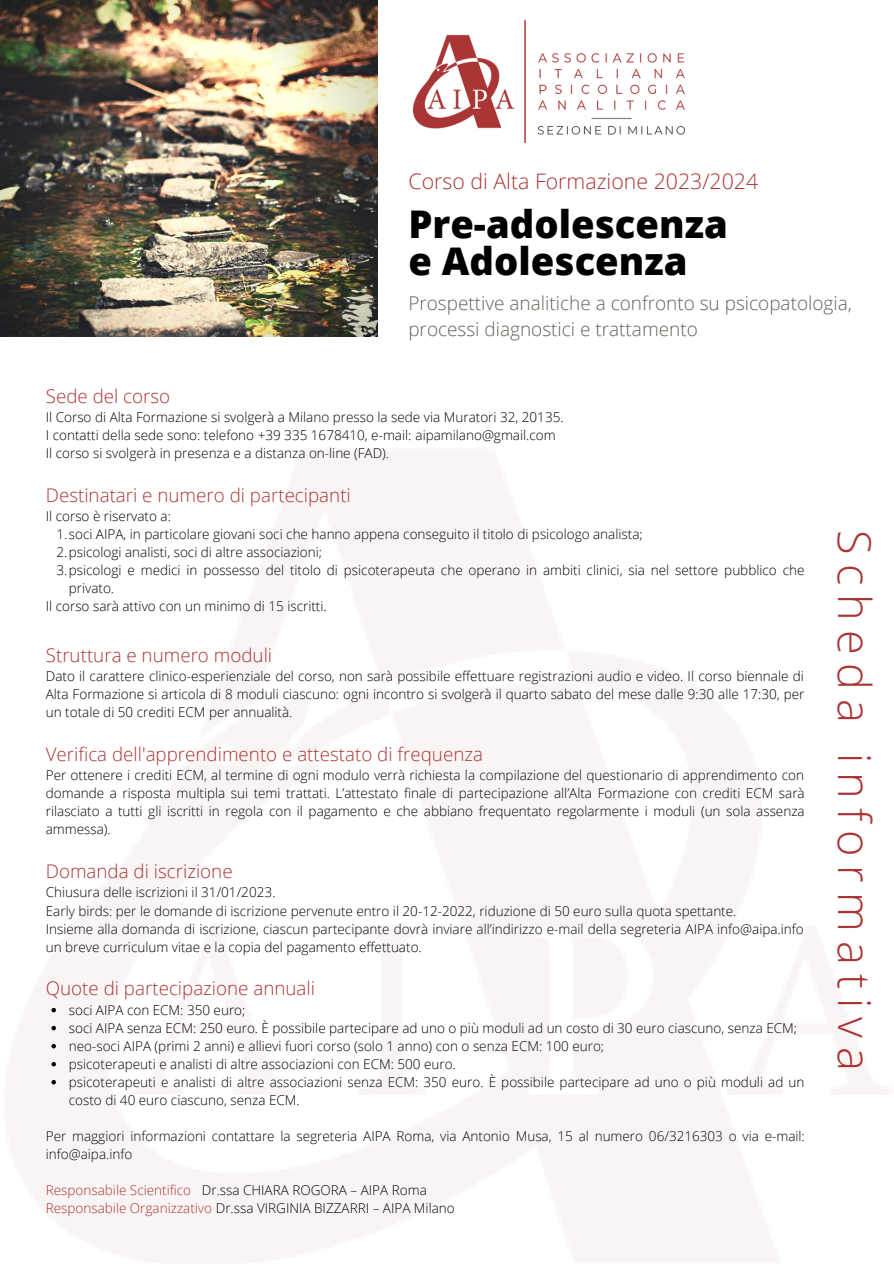
<style>
.page{position:relative;width:894px;height:1264px;background:#fff}
.page>*{position:absolute;margin:0;border:0;box-sizing:border-box;transform-origin:0 0}
.t1{font:300 45px "Open Sans";letter-spacing:.2em;color:#a93535}
.t2{font:800 38.1px/37.2px "Open Sans";color:#000}
.t3{font:300 21.3px "Open Sans";color:#aa3434}
.t4{font:300 18.9px/26px "Open Sans";color:#5c6558}
.t5{font:300 18.75px "Open Sans";color:#aa3434}
.t6{font:300 13.5px/18px "Open Sans";color:#000}
.s1{color:#aa3434}
</style>
<div class="page">
<img style="left:0;top:0;width:377px;height:337px">
<img style="left:413px;top:20px;width:271px;height:122px">
<h3 class="t3" style="left:408px;top:166px;width:351px">Corso di Alta Formazione 2023/2024</h3>
<h2 class="t2" style="left:408px;top:205px;width:321px">Pre-adolescenza e Adolescenza</h2>
<h3 class="t4" style="left:408px;top:290px;width:445px">Prospettive analitiche a confronto su psicopatologia, processi diagnostici e trattamento</h3>
<h3 class="t5" style="left:46px;top:383px;width:126px">Sede del corso</h3>
<p class="t6" style="left:46px;top:408px;width:519px">Il Corso di Alta Formazione si svolgerà a Milano presso la sede via Muratori 32, 20135.<br>I contatti della sede sono: telefono +39 335 1678410, e-mail: aipamilano@gmail.com<br>Il corso si svolgerà in presenza e a distanza on-line (FAD).</p>
<h3 class="t5" style="left:46px;top:482px;width:306px">Destinatari e numero di partecipanti</h3>
<p class="t6" style="left:46px;top:507px;width:126px">Il corso è riservato a:</p>
<p class="t6" style="left:57px;top:525px;width:587px">1.soci AIPA, in particolare giovani soci che hanno appena conseguito il titolo di psicologo analista;</p>
<p class="t6" style="left:57px;top:543px;width:267px">2.psicologi analisti, soci di altre associazioni;</p>
<p class="t6" style="left:57px;top:561px;width:749px">3.psicologi e medici in possesso del titolo di psicoterapeuta che operano in ambiti clinici, sia nel settore pubblico che</p>
<p class="t6" style="left:69px;top:579px;width:47px">privato.</p>
<p class="t6" style="left:46px;top:597px;width:282px">Il corso sarà attivo con un minimo di 15 iscritti.</p>
<h3 class="t5" style="left:46px;top:642px;width:228px">Struttura e numero moduli</h3>
<p class="t6" style="left:46px;top:667px;width:760px;text-align:justify">Dato il carattere clinico-esperienziale del corso, non sarà possibile effettuare registrazioni audio e video. Il corso biennale di Alta Formazione si articola di 8 moduli ciascuno: ogni incontro si svolgerà il quarto sabato del mese dalle 9:30 alle 17:30, per un totale di 50 crediti ECM per annualità.</p>
<h3 class="t5" style="left:46px;top:741px;width:438px">Verifica dell'apprendimento e attestato di frequenza</h3>
<p class="t6" style="left:46px;top:766px;width:760px;text-align:justify">Per ottenere i crediti ECM, al termine di ogni modulo verrà richiesta la compilazione del questionario di apprendimento con domande a risposta multipla sui temi trattati. L’attestato finale di partecipazione all’Alta Formazione con crediti ECM sarà rilasciato a tutti gli iscritti in regola con il pagamento e che abbiano frequentato regolarmente i moduli (un sola assenza ammessa).</p>
<h3 class="t5" style="left:46px;top:858px;width:188px">Domanda di iscrizione</h3>
<p class="t6" style="left:46px;top:883px;width:759px">Chiusura delle iscrizioni il 31/01/2023.<br>Early birds: per le domande di iscrizione pervenute entro il 20-12-2022, riduzione di 50 euro sulla quota spettante.<br>Insieme alla domanda di iscrizione, ciascun partecipante dovrà inviare all’indirizzo e-mail della segreteria AIPA info@aipa.info un breve curriculum vitae e la copia del pagamento effettuato.</p>
<h3 class="t5" style="left:46px;top:975px;width:270px">Quote di partecipazione annuali</h3>
<p class="t6" style="left:69px;top:1000px;width:737px">soci AIPA con ECM: 350 euro;<br>soci AIPA senza ECM: 250 euro. È possibile partecipare ad uno o più moduli ad un costo di 30 euro ciascuno, senza ECM; neo-soci AIPA (primi 2 anni) e allievi fuori corso (solo 1 anno) con o senza ECM: 100 euro;<br>psicoterapeuti e analisti di altre associazioni con ECM: 500 euro.<br>psicoterapeuti e analisti di altre associazioni senza ECM: 350 euro. È possibile partecipare ad uno o più moduli ad un costo di 40 euro ciascuno, senza ECM.</p>
<p class="t6" style="left:46px;top:1126px;width:760px">Per maggiori informazioni contattare la segreteria AIPA Roma, via Antonio Musa, 15 al numero 06/3216303 o via e-mail: info@aipa.info</p>
<p class="t6" style="left:46px;top:1180px;width:410px"><span class="s1">Responsabile Scientifico</span> Dr.ssa CHIARA ROGORA – AIPA Roma<br><span class="s1">Responsabile Organizzativo</span> Dr.ssa VIRGINIA BIZZARRI – AIPA Milano</p>
<h1 class="t1" style="left:886px;top:530px;width:542px;rotate:90deg">Scheda informativa</h1>
</div>
